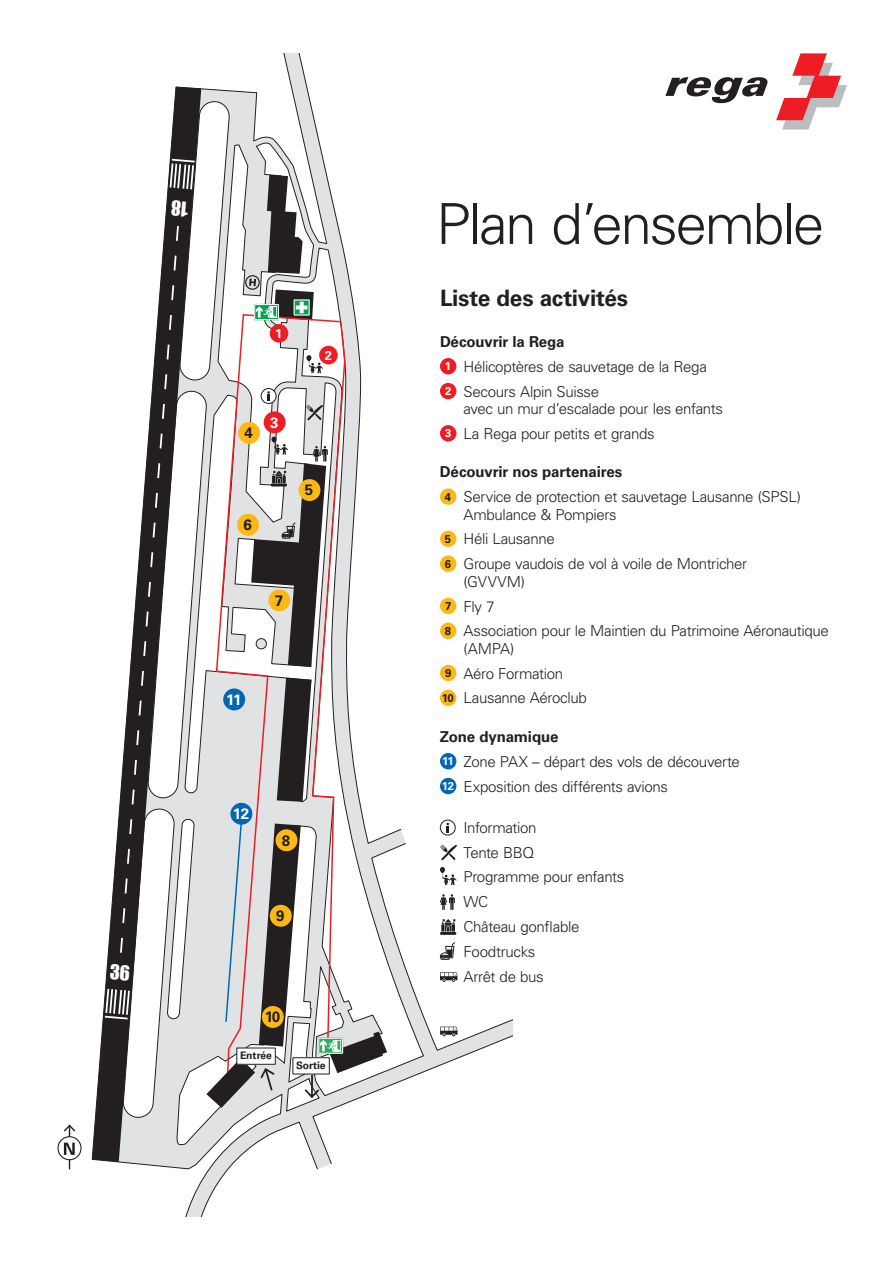
<style>
.page{position:relative;width:893px;height:1263px;background:#fff}
.page>*{position:absolute;margin:0;border:0;box-sizing:border-box;transform-origin:0 0}
.t1{font:300 56.55px "Univers LT Std";letter-spacing:-.04em;color:#231f20}
.t2{font:700 22.65px "Univers LT Std";letter-spacing:-.015em;color:#231f20}
.t3{font:300 15px/24.9px "Univers LT Std";letter-spacing:-.025em;color:#231f20}
.t4{font:700 15px "Univers LT Std";color:#231f20}
.t5{font:700 15px "Univers LT Std";color:#fff}
.t6{font:700 12.75px "Univers LT Std";color:#fff}
.t7{font:700 10.35px "Univers LT Pro 65";color:#231f20}
.s1{font-weight:700}
.s2{font-weight:700;font-size:11.25px;color:#fff}
.s3{font-weight:700;font-size:11.25px}
</style>
<div class="page">
<svg style="left:57px;top:53px;width:455px;height:1164px"></svg>
<svg style="left:92px;top:87px;width:109px;height:1075px"></svg>
<div style="left:245px;top:275px;width:15px;height:15px;border:1px solid #231f20;border-radius:50%"></div>
<svg style="left:215px;top:313px;width:131px;height:761px"></svg>
<svg style="left:318px;top:1037px;width:25px;height:17px"></svg>
<div style="left:319px;top:1038px;width:24px;height:15px;border:1px solid #fff"></div>
<svg style="left:320px;top:1031px;width:67px;height:42px"></svg>
<svg style="left:224px;top:817px;width:19px;height:206px;background:#cfd6dd"></svg>
<div style="left:237px;top:1048px;width:38px;height:16px;background:#fff"></div>
<div style="left:236px;top:1048px;width:40px;height:16px;border:1px solid #231f20"></div>
<div style="left:293px;top:1058px;width:36px;height:16px;background:#fff"></div>
<div style="left:293px;top:1057px;width:37px;height:17px;border:1px solid #231f20"></div>
<svg style="left:288px;top:1155px;width:88px;height:62px"></svg>
<svg style="left:206px;top:1058px;width:68px;height:50px"></svg>
<svg style="left:169px;top:158px;width:28px;height:33px"></svg>
<svg style="left:103px;top:987px;width:28px;height:33px"></svg>
<hr style="left:69px;top:1126px;width:1px;height:43px;background:#231f20">
<svg style="left:64px;top:1124px;width:11px;height:7px"></svg>
<svg style="left:58px;top:1137px;width:23px;height:23px"></svg>
<div style="left:57px;top:1136px;width:25px;height:24px;border:1px solid #231f20;border-radius:50%"></div>
<svg style="left:64px;top:1142px;width:11px;height:13px"></svg>
<hr style="left:311px;top:1075px;width:2px;height:21px;background:#231f20">
<svg style="left:305px;top:1089px;width:14px;height:9px"></svg>
<svg style="left:249px;top:175px;width:65px;height:145px"></svg>
<div style="left:294px;top:300px;width:15px;height:15px;border:1px solid #fff"></div>
<div style="left:440px;top:358px;width:16px;height:16px;background:#ee1d23;border-radius:50%"></div>
<div style="left:440px;top:383px;width:16px;height:16px;background:#ee1d23;border-radius:50%"></div>
<div style="left:440px;top:425px;width:16px;height:16px;background:#ee1d23;border-radius:50%"></div>
<div style="left:440px;top:488px;width:16px;height:17px;background:#fcb814;border-radius:50%"></div>
<div style="left:440px;top:531px;width:16px;height:16px;background:#fcb814;border-radius:50%"></div>
<div style="left:440px;top:555px;width:16px;height:17px;background:#fcb814;border-radius:50%"></div>
<div style="left:440px;top:598px;width:16px;height:16px;background:#fcb814;border-radius:50%"></div>
<div style="left:440px;top:623px;width:16px;height:16px;background:#fcb814;border-radius:50%"></div>
<div style="left:440px;top:665px;width:16px;height:16px;background:#fcb814;border-radius:50%"></div>
<svg style="left:370px;top:672px;width:142px;height:213px"></svg>
<svg style="left:440px;top:894px;width:15px;height:16px"></svg>
<hr style="left:440px;top:932px;width:16px;height:3px;background:#231f20;border-radius:2px">
<svg style="left:441px;top:919px;width:14px;height:12px"></svg>
<svg style="left:440px;top:942px;width:16px;height:18px"></svg>
<svg style="left:440px;top:972px;width:17px;height:10px"></svg>
<div style="left:270px;top:324px;width:18px;height:19px;background:#ee1d23;border-radius:50%"></div>
<div style="left:319px;top:346px;width:19px;height:18px;background:#ee1d23;border-radius:50%"></div>
<div style="left:230px;top:803px;width:22px;height:22px;background:#0166b3;border-radius:50%"></div>
<div style="left:276px;top:829px;width:21px;height:22px;background:#fcb814;border-radius:50%"></div>
<div style="left:270px;top:905px;width:22px;height:22px;background:#fcb814;border-radius:50%"></div>
<div style="left:262px;top:1006px;width:22px;height:22px;background:#fcb814;border-radius:50%"></div>
<div style="left:223px;top:688px;width:22px;height:22px;background:#0166b3;border-radius:50%"></div>
<div style="left:237px;top:514px;width:22px;height:22px;background:#fcb814;border-radius:50%"></div>
<div style="left:264px;top:411px;width:22px;height:22px;background:#ee1d23;border-radius:50%"></div>
<div style="left:238px;top:422px;width:22px;height:22px;background:#fcb814;border-radius:50%"></div>
<svg style="left:776px;top:53px;width:71px;height:77px"></svg>
<svg style="left:665px;top:77px;width:103px;height:26px"></svg>
<svg style="left:440px;top:1026px;width:18px;height:10px"></svg>
<svg style="left:306px;top:405px;width:17px;height:15px"></svg>
<svg style="left:306px;top:355px;width:17px;height:18px"></svg>
<div style="left:261px;top:388px;width:15px;height:15px;background:#fff;border-radius:50%"></div>
<div style="left:261px;top:388px;width:15px;height:16px;border:1px solid #231f20;border-radius:50%"></div>
<svg style="left:267px;top:391px;width:3px;height:10px"></svg>
<svg style="left:251px;top:437px;width:77px;height:230px"></svg>
<svg style="left:110px;top:224px;width:70px;height:757px"></svg>
<svg style="left:171px;top:200px;width:18px;height:16px"></svg>
<p class="t6" style="left:275px;top:326px;width:9px">1</p>
<p class="t4" style="left:245px;top:424px;width:10px">4</p>
<p class="t5" style="left:270px;top:414px;width:10px">3</p>
<p class="t4" style="left:243px;top:516px;width:10px">6</p>
<p class="t6" style="left:325px;top:348px;width:9px">2</p>
<p class="t4" style="left:305px;top:481px;width:10px">5</p>
<p class="t4" style="left:275px;top:592px;width:10px">7</p>
<p class="t5" style="left:226px;top:691px;width:17px">11</p>
<p class="t5" style="left:233px;top:805px;width:18px">12</p>
<p class="t4" style="left:282px;top:831px;width:10px">8</p>
<p class="t4" style="left:276px;top:907px;width:10px">9</p>
<p class="t4" style="left:265px;top:1008px;width:17px">10</p>
<p class="t7" style="left:240px;top:1049px;width:33px">Entrée</p>
<p class="t7" style="left:296px;top:1059px;width:31px">Sortie</p>
<h1 class="t1" style="left:436px;top:190px;width:390px">Plan d’ensemble</h1>
<h2 class="t2" style="left:440px;top:285px;width:190px">Liste des activités</h2>
<p class="t3" style="left:445px;top:329px;width:264px;text-indent:-5px"><span class="s1">Découvrir la Rega<br></span><span class="s2">1</span> Hélicoptères de sauvetage de la Rega<br><span class="s2">2</span> Secours Alpin Suisse</p>
<p class="t3" style="left:445px;top:396px;width:279px;text-indent:18px">avec un mur d’escalade pour les enfants<br><span class="s2">3</span> La Rega pour petits et grands</p>
<p class="t3" style="left:445px;top:460px;width:358px;text-indent:-5px"><span class="s1">Découvrir nos partenaires<br></span><span class="s3">4</span> Service de protection et sauvetage Lausanne (SPSL)</p>
<p class="t3" style="left:445px;top:502px;width:304px;text-indent:19px">Ambulance &amp; Pompiers<br><span class="s3">5</span> Héli Lausanne<br><span class="s3">6</span> Groupe vaudois de vol à voile de Montricher</p>
<p class="t3" style="left:445px;top:569px;width:386px;text-indent:19px">(GVVVM)<br><span class="s3">7</span> Fly 7<br><span class="s3">8</span> Association pour le Maintien du Patrimoine Aéronautique</p>
<p class="t3" style="left:442px;top:636px;width:146px;text-indent:22px">(AMPA)<br><span class="s3">9</span> Aéro Formation<br><span class="s3">10</span> Lausanne Aéroclub</p>
<p class="t3" style="left:440px;top:724px;width:301px"><span class="s1">Zone dynamique<br></span><span class="s2">11</span> Zone PAX – départ des vols de découverte<br><span class="s2">12</span> Exposition des différents avions</p>
<p class="t3" style="left:463px;top:815px;width:163px">Information<br>Tente BBQ<br>Programme pour enfants<br>WC<br>Château gonflable<br>Foodtrucks<br>Arrêt de bus</p>
</div>
